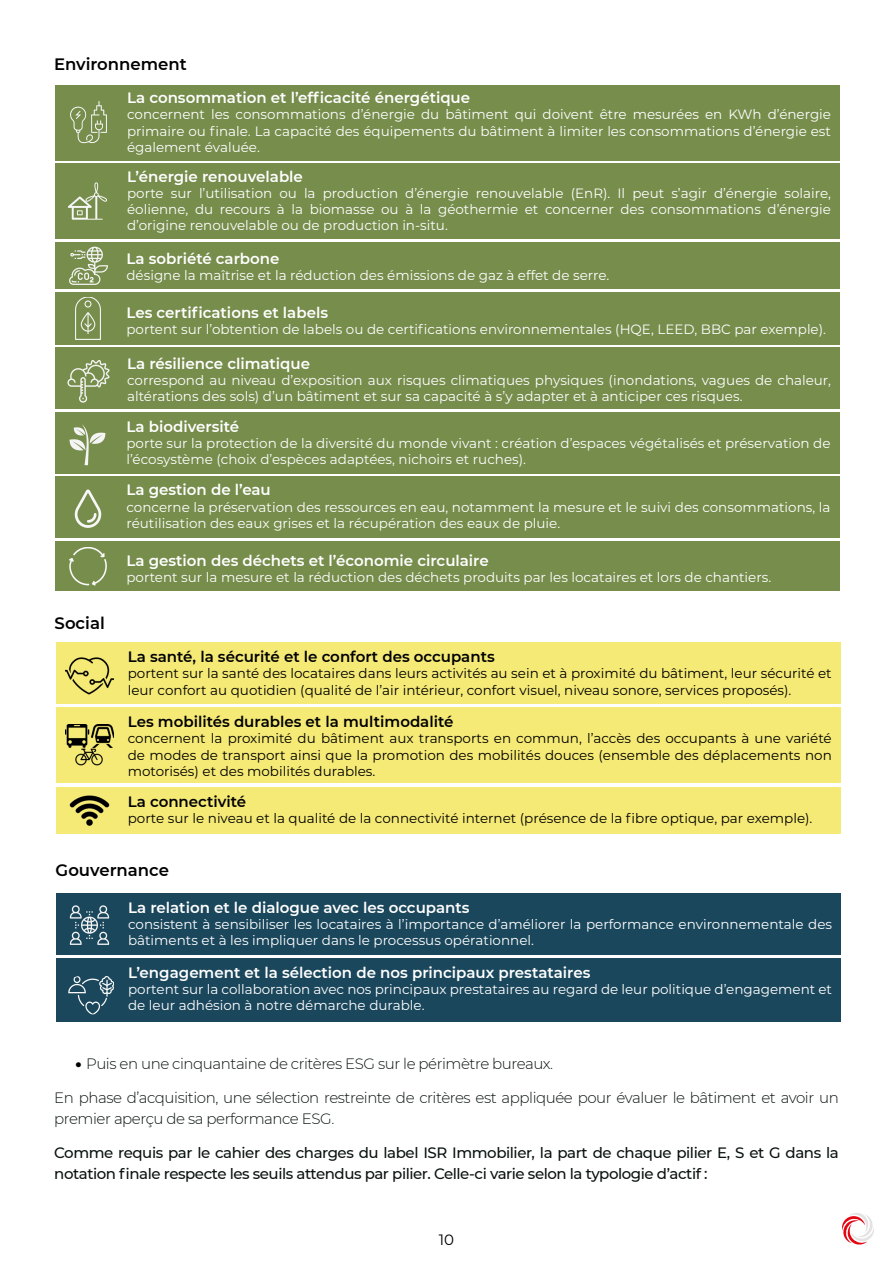
<style>
.page{position:relative;width:893px;height:1263px;background:#fff}
.page>*{position:absolute;margin:0;border:0;box-sizing:border-box;transform-origin:0 0}
.t1{font:600 16.5px "Montserrat";color:#000}
.t2{font:600 15px "Montserrat";color:#fff}
.t3{font:300 15px/21px "Montserrat";letter-spacing:-.03em;color:#09130e}
.t4{font:500 15px/21px "Montserrat";letter-spacing:-.03em;color:#09130e}
.t5{font:600 15px "Montserrat";color:#000}
.t6{font:15px "Montserrat";color:#000}
.t7{font:13.5px/16.2px "Montserrat";color:#fff}
.t8{font:13.5px/16.2px "Montserrat";color:#000}
.s1{font-weight:900;color:#000}
</style>
<div class="page">
<svg style="left:842px;top:1213px;width:32px;height:31px"></svg>
<div style="left:55px;top:85px;width:785px;height:75px;background:#778d4c"></div>
<svg style="left:70px;top:102px;width:37px;height:42px"></svg>
<div style="left:55px;top:164px;width:785px;height:75px;background:#778d4c"></div>
<svg style="left:68px;top:182px;width:39px;height:38px"></svg>
<div style="left:55px;top:348px;width:785px;height:61px;background:#778d4c"></div>
<svg style="left:67px;top:360px;width:43px;height:43px"></svg>
<div style="left:55px;top:412px;width:785px;height:61px;background:#778d4c"></div>
<svg style="left:69px;top:424px;width:37px;height:42px"></svg>
<div style="left:56px;top:642px;width:785px;height:62px;background:#f5ea76"></div>
<div style="left:56px;top:893px;width:785px;height:61px;background:#1b475c"></div>
<div style="left:56px;top:787px;width:785px;height:47px;background:#f5ea76"></div>
<div style="left:56px;top:707px;width:785px;height:76px;background:#f5ea76"></div>
<div style="left:56px;top:958px;width:785px;height:63px;background:#1b475c"></div>
<img style="left:65px;top:657px;width:48px;height:38px">
<svg style="left:69px;top:905px;width:41px;height:40px"></svg>
<img style="left:69px;top:795px;width:41px;height:31px">
<img style="left:65px;top:724px;width:24px;height:23px">
<img style="left:74px;top:743px;width:29px;height:23px">
<img style="left:89px;top:724px;width:24px;height:23px">
<div style="left:55px;top:477px;width:785px;height:61px;background:#778d4c"></div>
<svg style="left:74px;top:489px;width:28px;height:39px"></svg>
<div style="left:55px;top:542px;width:785px;height:49px;background:#778d4c"></div>
<svg style="left:69px;top:547px;width:38px;height:39px"></svg>
<div style="left:55px;top:292px;width:785px;height:52px;background:#778d4c"></div>
<svg style="left:75px;top:297px;width:26px;height:42px"></svg>
<div style="left:55px;top:242px;width:785px;height:47px;background:#778d4c"></div>
<svg style="left:69px;top:246px;width:39px;height:39px"></svg>
<svg style="left:68px;top:976px;width:46px;height:39px"></svg>
<p class="t1" style="left:54px;top:53px;width:134px">Environnement</p>
<p class="t2" style="left:127px;top:87px;width:345px">La consommation et l’efficacité énergétique</p>
<p class="t7" style="left:127px;top:106px;width:705px;text-align:justify">concernent les consommations d’énergie du bâtiment qui doivent être mesurées en KWh d’énergie primaire ou finale. La capacité des équipements du bâtiment à limiter les consommations d’énergie est également évaluée.</p>
<p class="t2" style="left:127px;top:166px;width:177px">L’énergie renouvelable</p>
<p class="t7" style="left:127px;top:185px;width:705px;text-align:justify">porte sur l’utilisation ou la production d’énergie renouvelable (EnR). Il peut s’agir d’énergie solaire, éolienne, du recours à la biomasse ou à la géothermie et concerner des consommations d’énergie d’origine renouvelable ou de production in-situ.</p>
<p class="t2" style="left:126px;top:248px;width:155px">La sobriété carbone</p>
<p class="t7" style="left:126px;top:266px;width:484px">désigne la maîtrise et la réduction des émissions de gaz à effet de serre.</p>
<p class="t2" style="left:126px;top:302px;width:203px">Les certifications et labels</p>
<p class="t7" style="left:126px;top:320px;width:701px">portent sur l’obtention de labels ou de certifications environnementales (HQE, LEED, BBC par exemple).</p>
<p class="t2" style="left:127px;top:353px;width:184px">La résilience climatique</p>
<p class="t7" style="left:127px;top:371px;width:705px">correspond au niveau d’exposition aux risques climatiques physiques (inondations, vagues de chaleur, altérations des sols) d’un bâtiment et sur sa capacité à s’y adapter et à anticiper ces risques.</p>
<p class="t2" style="left:126px;top:416px;width:114px">La biodiversité</p>
<p class="t7" style="left:126px;top:435px;width:705px">porte sur la protection de la diversité du monde vivant : création d’espaces végétalisés et préservation de l’écosystème (choix d’espèces adaptées, nichoirs et ruches).</p>
<p class="t1" style="left:55px;top:612px;width:52px">Social</p>
<p class="t2" style="left:126px;top:479px;width:146px">La gestion de l’eau</p>
<p class="t7" style="left:126px;top:498px;width:705px">concerne la préservation des ressources en eau, notamment la mesure et le suivi des consommations, la réutilisation des eaux grises et la récupération des eaux de pluie.</p>
<p class="t2" style="left:126px;top:550px;width:364px">La gestion des déchets et l’économie circulaire</p>
<p class="t7" style="left:126px;top:569px;width:646px">portent sur la mesure et la réduction des déchets produits par les locataires et lors de chantiers.</p>
<p class="t5" style="left:128px;top:646px;width:368px">La santé, la sécurité et le confort des occupants</p>
<p class="t8" style="left:128px;top:665px;width:705px">portent sur la santé des locataires dans leurs activités au sein et à proximité du bâtiment, leur sécurité et leur confort au quotidien (qualité de l’air intérieur, confort visuel, niveau sonore, services proposés).</p>
<p class="t5" style="left:128px;top:711px;width:327px">Les mobilités durables et la multimodalité</p>
<p class="t8" style="left:128px;top:730px;width:705px;text-align:justify">concernent la proximité du bâtiment aux transports en commun, l’accès des occupants à une variété de modes de transport ainsi que la promotion des mobilités douces (ensemble des déplacements non motorisés) et des mobilités durables.</p>
<p class="t5" style="left:128px;top:791px;width:120px">La connectivité</p>
<p class="t8" style="left:128px;top:810px;width:686px">porte sur le niveau et la qualité de la connectivité internet (présence de la fibre optique, par exemple).</p>
<p class="t1" style="left:56px;top:858px;width:115px">Gouvernance</p>
<p class="t2" style="left:128px;top:897px;width:343px">La relation et le dialogue avec les occupants</p>
<p class="t7" style="left:128px;top:916px;width:705px">consistent à sensibiliser les locataires à l’importance d’améliorer la performance environnementale des bâtiments et à les impliquer dans le processus opérationnel.</p>
<p class="t2" style="left:128px;top:962px;width:464px">L’engagement et la sélection de nos principaux prestataires</p>
<p class="t7" style="left:128px;top:981px;width:705px">portent sur la collaboration avec nos principaux prestataires au regard de leur politique d’engagement et de leur adhésion à notre démarche durable.</p>
<p class="t3" style="left:75px;top:1053px;width:479px"><span class="s1">•</span> Puis en une cinquantaine de critères ESG sur le périmètre bureaux.</p>
<p class="t3" style="left:54px;top:1087px;width:786px">En phase d’acquisition, une sélection restreinte de critères est appliquée pour évaluer le bâtiment et avoir un premier aperçu de sa performance ESG.</p>
<p class="t4" style="left:54px;top:1141px;width:786px">Comme requis par le cahier des charges du label ISR Immobilier, la part de chaque pilier E, S et G dans la notation finale respecte les seuils attendus par pilier. Celle-ci varie selon la typologie d’actif :</p>
<p class="t6" style="left:439px;top:1229px;width:17px">10</p>
</div>
